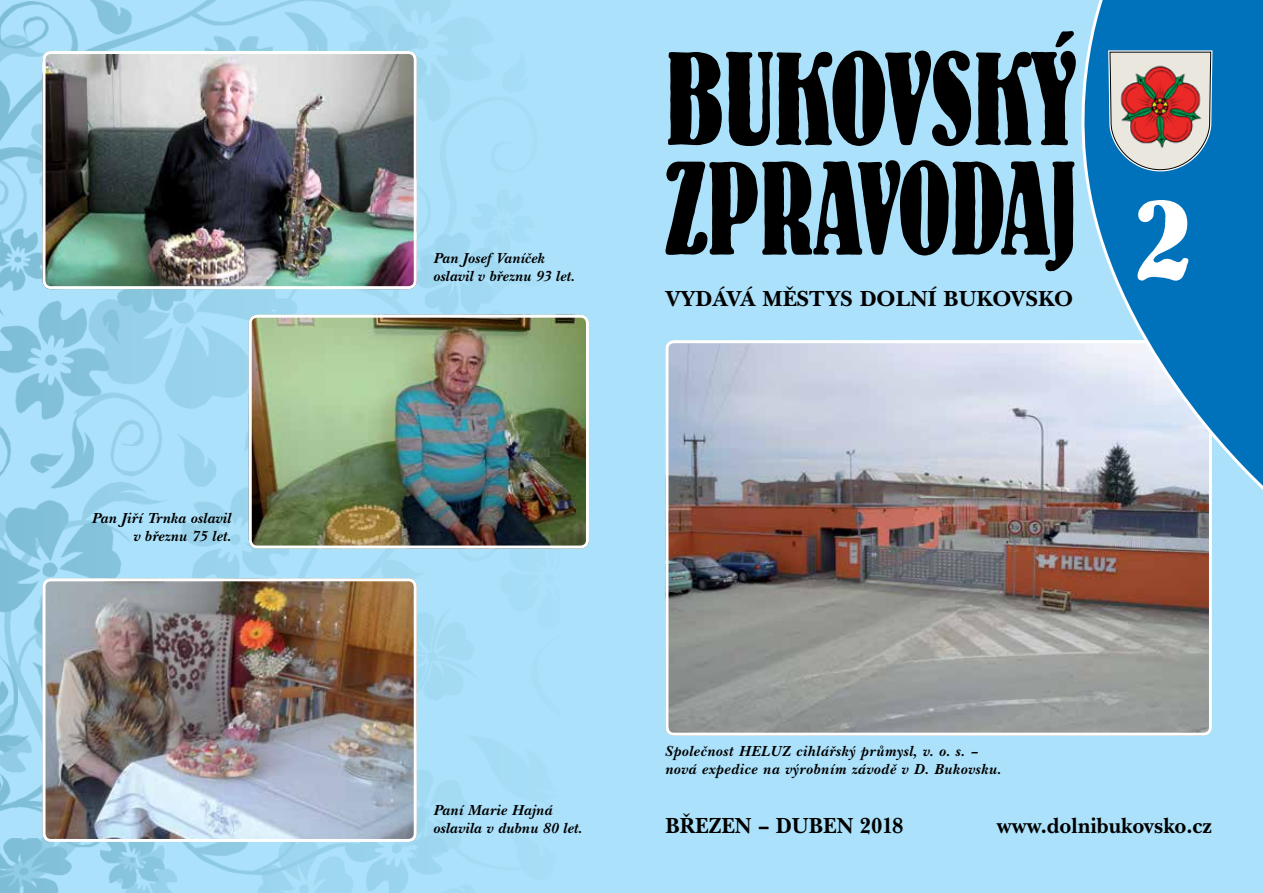
<style>
.page{position:relative;width:1263px;height:893px;background:#abe1fa}
.page>*{position:absolute;margin:0;border:0;box-sizing:border-box;transform-origin:0 0}
.t1{font:700 condensed 131.1px/109.6px "Bernhard Std";color:#000;scale:.93 1}
.t2{font:700 22.5px "New Baskervil Itc TOT";color:#000;scale:.95 1}
.t3{font:700 22.5px "New Baskervil Itc TOT";color:#000}
.t4{font:italic 700 15px/18px "New Baskervil Itc TOT";color:#000}
.t5{font:italic 700 15px/18px "New Baskervil Itc TOT";letter-spacing:.025em;color:#000}
</style>
<div class="page">
<img style="left:0;top:0;width:583px;height:893px">
<img style="left:669px;top:344px;width:539px;height:388px">
<div style="left:665px;top:340px;width:547px;height:396px;border:3px solid #fff;border-radius:7px"></div>
<svg style="left:1058px;top:0;width:205px;height:516px"></svg>
<svg style="left:1108px;top:50px;width:104px;height:121px;background:#b29393"></svg>
<img style="left:43px;top:51px;width:374px;height:238px">
<div style="left:43px;top:51px;width:374px;height:238px;border:3px solid #fff;border-radius:7px"></div>
<img style="left:249px;top:315px;width:339px;height:234px">
<div style="left:249px;top:315px;width:340px;height:234px;border:3px solid #fff;border-radius:7px"></div>
<img style="left:43px;top:578px;width:374px;height:264px">
<div style="left:43px;top:578px;width:374px;height:264px;border:3px solid #fff;border-radius:7px"></div>
<p class="t4" style="left:92px;top:510px;width:141px;text-align:right">Pan Jiří Trnka oslavil v březnu 75 let.</p>
<p class="t4" style="left:434px;top:249px;width:143px">Pan Josef Vaníček oslavil v březnu 93 let.</p>
<h1 class="t1" style="left:665px;top:47px;width:566px">BUKOVSKÝ<br>ZPRAVODAJ <sub>2</sub></h1>
<h2 class="t3" style="left:665px;top:285px;width:409px">VYDÁVÁ MĚSTYS DOLNÍ BUKOVSKO</h2>
<p class="t4" style="left:434px;top:802px;width:151px">Paní Marie Hajná oslavila v dubnu 80 let.</p>
<p class="t5" style="left:665px;top:742px;width:338px">Společnost HELUZ cihlářský průmysl, v. o. s. – nová expedice na výrobním závodě v D. Bukovsku.</p>
<h2 class="t2" style="left:665px;top:812px;width:252px">BŘEZEN – DUBEN 2018</h2>
<h2 class="t2" style="left:997px;top:812px;width:228px">www.dolnibukovsko.cz</h2>
</div>
